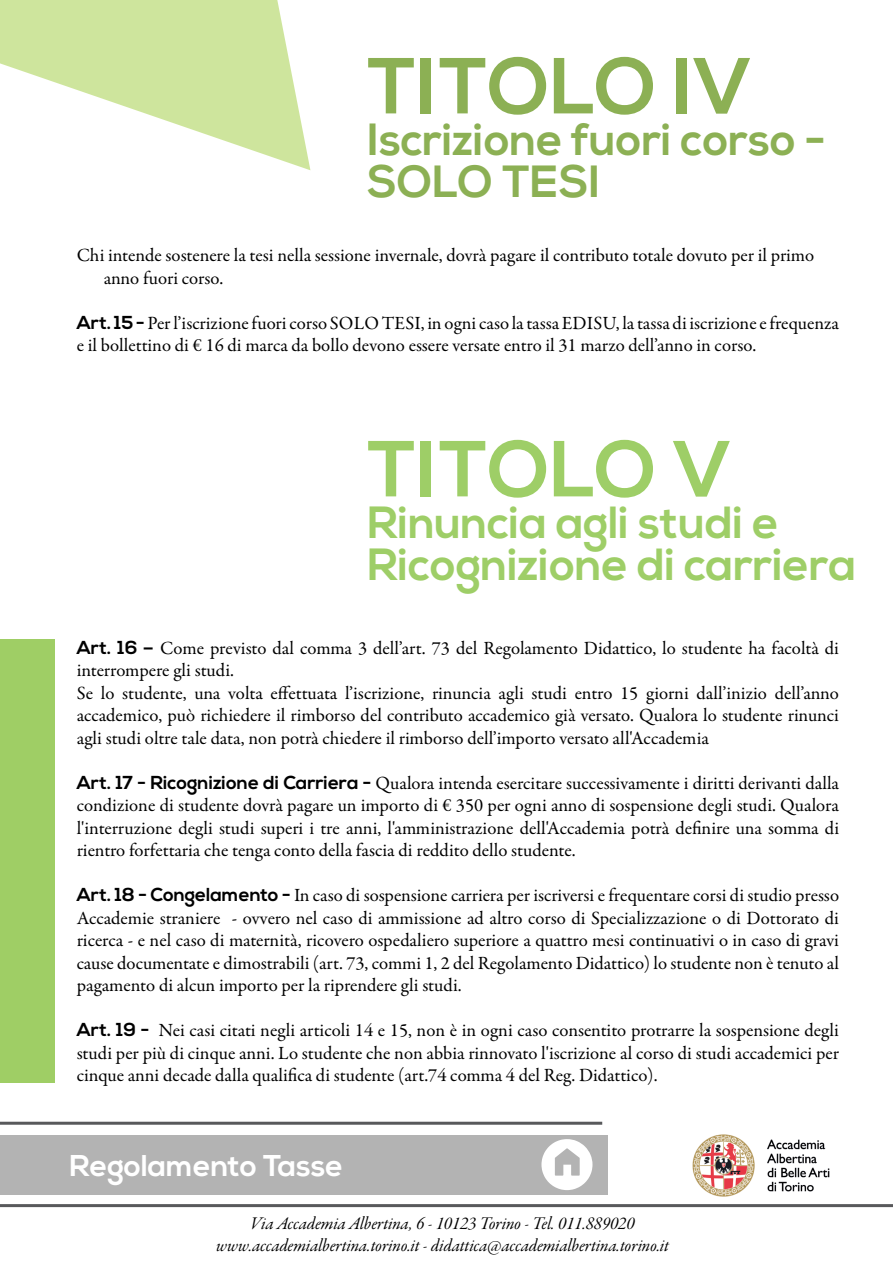
<style>
.page{position:relative;width:893px;height:1263px;background:#fff}
.page>*{position:absolute;margin:0;border:0;box-sizing:border-box;transform-origin:0 0}
.t1{font:700 79.2px "Nexa";color:#8cb054}
.t2{font:700 79.2px "Nexa";color:#9ece67}
.t3{font:700 45px/42px "Nexa";color:#9ece67}
.t4{font:700 45px/42px "Nexa";color:#8cb054}
.t5{font:700 30px "Nexa";color:#fff}
.t6{font:18.75px/22.5px "Garamond Premr Pro";color:#000}
.t7{font:18px/21.6px "Garamond Premr Pro It Subh";color:#000;text-align:center}
.s1{font-family:"Nexa";font-weight:700}
</style>
<div class="page">
<div style="left:0;top:1135px;width:608px;height:59px;background:#b3b3b3"></div>
<hr style="left:0;top:1122px;width:602px;height:3px;background:#58595b">
<svg style="left:0;top:0;width:310px;height:170px;fill:#cee59d"></svg>
<img style="left:692px;top:1134px;width:138px;height:63px">
<hr style="left:0;top:1204px;width:893px;height:3px;background:#58595b">
<svg style="left:541px;top:1139px;width:51px;height:51px"></svg>
<div style="left:0;top:639px;width:54px;height:444px;background:#9fce65"></div>
<h1 class="t1" style="left:367px;top:40px;width:387px">TITOLO IV</h1>
<h2 class="t4" style="left:367px;top:121px;width:460px">Iscrizione fuori corso -<br>SOLO TESI</h2>
<p class="t6" style="left:104px;top:244px;width:712px;text-indent:-27px">Chi intende sostenere la tesi nella sessione invernale, dovrà pagare il contributo totale dovuto per il primo anno fuori corso.</p>
<p class="t6" style="left:77px;top:312px;width:764px"><span class="s1">Art. 15 -</span> Per l’iscrizione fuori corso SOLO TESI, in ogni caso la tassa EDISU, la tassa di iscrizione e frequenza e il bollettino di € 16 di marca da bollo devono essere versate entro il 31 marzo dell’anno in corso.</p>
<h1 class="t2" style="left:367px;top:423px;width:366px">TITOLO V</h1>
<h2 class="t3" style="left:367px;top:504px;width:490px">Rinuncia agli studi e<br>Ricognizione di carriera</h2>
<p class="t6" style="left:77px;top:637px;width:764px"><span class="s1">Art. 16 –</span> Come previsto dal comma 3 dell’art. 73 del Regolamento Didattico, lo studente ha facoltà di interrompere gli studi.<br>Se lo studente, una volta effettuata l’iscrizione, rinuncia agli studi entro 15 giorni dall’inizio dell’anno accademico, può richiedere il rimborso del contributo accademico già versato. Qualora lo studente rinunci agli studi oltre tale data, non potrà chiedere il rimborso dell’importo versato all'Accademia</p>
<p class="t6" style="left:77px;top:772px;width:764px;text-align:justify"><span class="s1">Art. 17 - Ricognizione di Carriera -</span> Qualora intenda esercitare successivamente i diritti derivanti dalla condizione di studente dovrà pagare un importo di € 350 per ogni anno di sospensione degli studi. Qualora l'interruzione degli studi superi i tre anni, l'amministrazione dell'Accademia potrà definire una somma di rientro forfettaria che tenga conto della fascia di reddito dello studente.</p>
<p class="t6" style="left:77px;top:884px;width:764px;text-align:justify"><span class="s1">Art. 18 - Congelamento -</span> In caso di sospensione carriera per iscriversi e frequentare corsi di studio presso Accademie straniere - ovvero nel caso di ammissione ad altro corso di Specializzazione o di Dottorato di ricerca - e nel caso di maternità, ricovero ospedaliero superiore a quattro mesi continuativi o in caso di gravi cause documentate e dimostrabili (art. 73, commi 1, 2 del Regolamento Didattico) lo studente non è tenuto al pagamento di alcun importo per la riprendere gli studi.</p>
<p class="t6" style="left:77px;top:1019px;width:764px;text-align:justify"><span class="s1">Art. 19 -</span> Nei casi citati negli articoli 14 e 15, non è in ogni caso consentito protrarre la sospensione degli studi per più di cinque anni. Lo studente che non abbia rinnovato l'iscrizione al corso di studi accademici per cinque anni decade dalla qualifica di studente (art.74 comma 4 del Reg. Didattico).</p>
<h3 class="t5" style="left:70px;top:1148px;width:275px">Regolamento Tasse</h3>
<p class="t7" style="left:216px;top:1214px;width:454px">Via Accademia Albertina, 6 - 10123 Torino - Tel. 011.889020 www.accademialbertina.torino.it - didattica@accademialbertina.torino.it</p>
</div>
